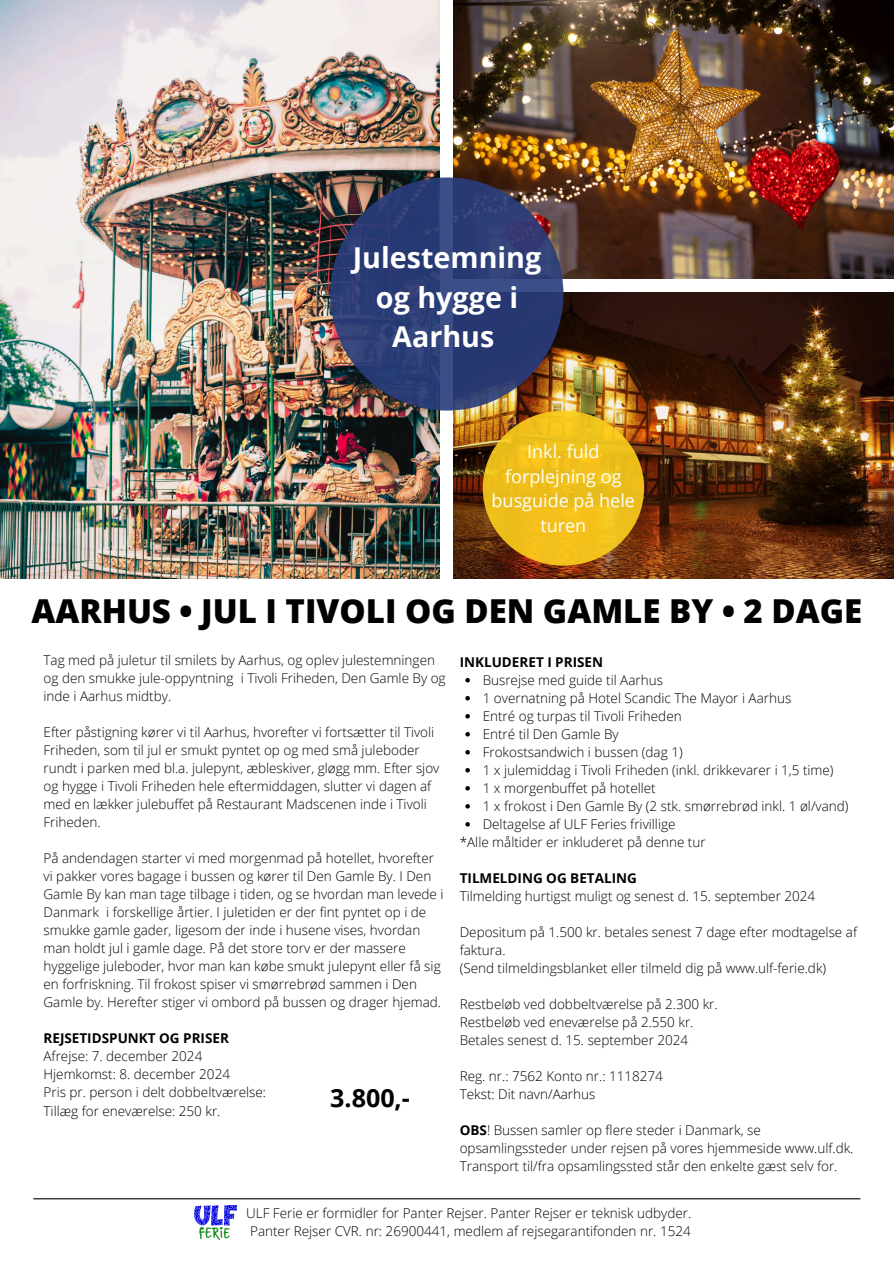
<style>
.page{position:relative;width:894px;height:1264px;background:#fff}
.page>*{position:absolute;margin:0;border:0;box-sizing:border-box;transform-origin:0 0}
.t1{font:800 33px "Open Sans";color:#000}
.t2{font:700 28.65px/39.3px "Open Sans";color:#fff;text-align:center}
.t3{font:700 25.05px "Open Sans";color:#000}
.t4{font:18px/24.8px "Open Sans";color:#fff;text-align:center}
.t5{font:300 13.5px/18px "Open Sans";color:#000}
.t6{font:700 13.5px "Open Sans";color:#000}
.s1{font-weight:700}
</style>
<div class="page">
<img style="left:0;top:0;width:439px;height:578px">
<img style="left:453px;top:0;width:440px;height:278px">
<img style="left:453px;top:293px;width:440px;height:285px">
<hr style="left:34px;top:1198px;width:825px;height:1px;background:#000">
<img style="left:194px;top:1205px;width:43px;height:33px">
<svg style="left:330px;top:177px;width:233px;height:233px;background:#2d3d75"></svg>
<svg style="left:465px;top:678px;width:4px;height:4px"></svg>
<svg style="left:465px;top:696px;width:4px;height:4px"></svg>
<svg style="left:465px;top:714px;width:4px;height:4px"></svg>
<svg style="left:465px;top:732px;width:4px;height:4px"></svg>
<svg style="left:465px;top:750px;width:4px;height:4px"></svg>
<svg style="left:465px;top:768px;width:4px;height:4px"></svg>
<svg style="left:465px;top:786px;width:4px;height:4px"></svg>
<svg style="left:465px;top:804px;width:4px;height:4px"></svg>
<svg style="left:465px;top:822px;width:4px;height:4px"></svg>
<div style="left:482px;top:410px;width:162px;height:155px;background:#f0bf1b;border-radius:50%"></div>
<p class="t2" style="left:352px;top:238px;width:190px">Julestemning og hygge i<br>Aarhus</p>
<p class="t4" style="left:491px;top:438px;width:145px">Inkl. fuld forplejning og busguide på hele turen</p>
<h4 class="t1" style="left:31px;top:588px;width:832px">AARHUS • JUL I TIVOLI OG DEN GAMLE BY • 2 DAGE</h4>
<p class="t5" style="left:44px;top:651px;width:403px">Tag med på juletur til smilets by Aarhus, og oplev julestemningen og den smukke jule-oppyntning i Tivoli Friheden, Den Gamle By og inde i Aarhus midtby.</p>
<p class="t5" style="left:44px;top:723px;width:397px">Efter påstigning kører vi til Aarhus, hvorefter vi fortsætter til Tivoli Friheden, som til jul er smukt pyntet op og med små juleboder rundt i parken med bl.a. julepynt, æbleskiver, gløgg mm. Efter sjov og hygge i Tivoli Friheden hele eftermiddagen, slutter vi dagen af med en lækker julebuffet på Restaurant Madscenen inde i Tivoli Friheden.</p>
<p class="t5" style="left:44px;top:849px;width:401px">På andendagen starter vi med morgenmad på hotellet, hvorefter vi pakker vores bagage i bussen og kører til Den Gamle By. I Den Gamle By kan man tage tilbage i tiden, og se hvordan man levede i Danmark i forskellige årtier. I juletiden er der fint pyntet op i de smukke gamle gader, ligesom der inde i husene vises, hvordan man holdt jul i gamle dage. På det store torv er der massere hyggelige juleboder, hvor man kan købe smukt julepynt eller få sig en forfriskning. Til frokost spiser vi smørrebrød sammen i Den Gamle by. Herefter stiger vi ombord på bussen og drager hjemad.</p>
<p class="t6" style="left:44px;top:1029px;width:187px">REJSETIDSPUNKT OG PRISER</p>
<p class="t5" style="left:44px;top:1047px;width:160px">Afrejse: 7. december 2024</p>
<p class="t5" style="left:44px;top:1065px;width:188px">Hjemkomst: 8. december 2024</p>
<p class="t5" style="left:44px;top:1083px;width:224px">Pris pr. person i delt dobbeltværelse:</p>
<p class="t5" style="left:44px;top:1101px;width:178px">Tillæg for eneværelse: 250 kr.</p>
<p class="t3" style="left:330px;top:1079px;width:81px">3.800,-</p>
<p class="t6" style="left:459px;top:652px;width:145px">INKLUDERET I PRISEN</p>
<p class="t5" style="left:482px;top:670px;width:182px">Busrejse med guide til Aarhus</p>
<p class="t5" style="left:482px;top:688px;width:310px">1 overnatning på Hotel Scandic The Mayor i Aarhus</p>
<p class="t5" style="left:482px;top:706px;width:200px">Entré og turpas til Tivoli Friheden</p>
<p class="t5" style="left:482px;top:724px;width:137px">Entré til Den Gamle By</p>
<p class="t5" style="left:482px;top:742px;width:201px">Frokostsandwich i bussen (dag 1)</p>
<h3 class="t5" style="left:482px;top:760px;width:352px">1 x julemiddag i Tivoli Friheden (inkl. drikkevarer i 1,5 time)</h3>
<h5 class="t5" style="left:482px;top:778px;width:174px">1 x morgenbuffet på hotellet</h5>
<p class="t5" style="left:482px;top:796px;width:367px">1 x frokost i Den Gamle By (2 stk. smørrebrød inkl. 1 øl/vand)</p>
<p class="t5" style="left:482px;top:814px;width:194px">Deltagelse af ULF Feries frivillige</p>
<p class="t5" style="left:459px;top:832px;width:247px">*Alle måltider er inkluderet på denne tur</p>
<p class="t6" style="left:459px;top:868px;width:179px">TILMELDING OG BETALING</p>
<p class="t5" style="left:459px;top:886px;width:357px">Tilmelding hurtigst muligt og senest d. 15. september 2024</p>
<p class="t5" style="left:459px;top:922px;width:399px">Depositum på 1.500 kr. betales senest 7 dage efter modtagelse af faktura.</p>
<p class="t5" style="left:459px;top:958px;width:368px">(Send tilmeldingsblanket eller tilmeld dig på www.ulf-ferie.dk)</p>
<p class="t5" style="left:459px;top:994px;width:259px">Restbeløb ved dobbeltværelse på 2.300 kr.</p>
<p class="t5" style="left:459px;top:1012px;width:235px">Restbeløb ved eneværelse på 2.550 kr.</p>
<p class="t5" style="left:459px;top:1030px;width:230px">Betales senest d. 15. september 2024</p>
<p class="t5" style="left:459px;top:1066px;width:205px">Reg. nr.: 7562 Konto nr.: 1118274</p>
<p class="t5" style="left:459px;top:1084px;width:137px">Tekst: Dit navn/Aarhus</p>
<p class="t5" style="left:459px;top:1120px;width:395px"><span class="s1">OBS</span>! Bussen samler op flere steder i Danmark, se opsamlingssteder under rejsen på vores hjemmeside www.ulf.dk.</p>
<p class="t5" style="left:459px;top:1156px;width:379px">Transport til/fra opsamlingssted står den enkelte gæst selv for.</p>
<h1 class="t5" style="left:246px;top:1203px;width:446px">ULF Ferie er formidler for Panter Rejser. Panter Rejser er teknisk udbyder.</h1>
<p class="t5" style="left:250px;top:1221px;width:442px">Panter Rejser CVR. nr: 26900441, medlem af rejsegarantifonden nr. 1524</p>
</div>
